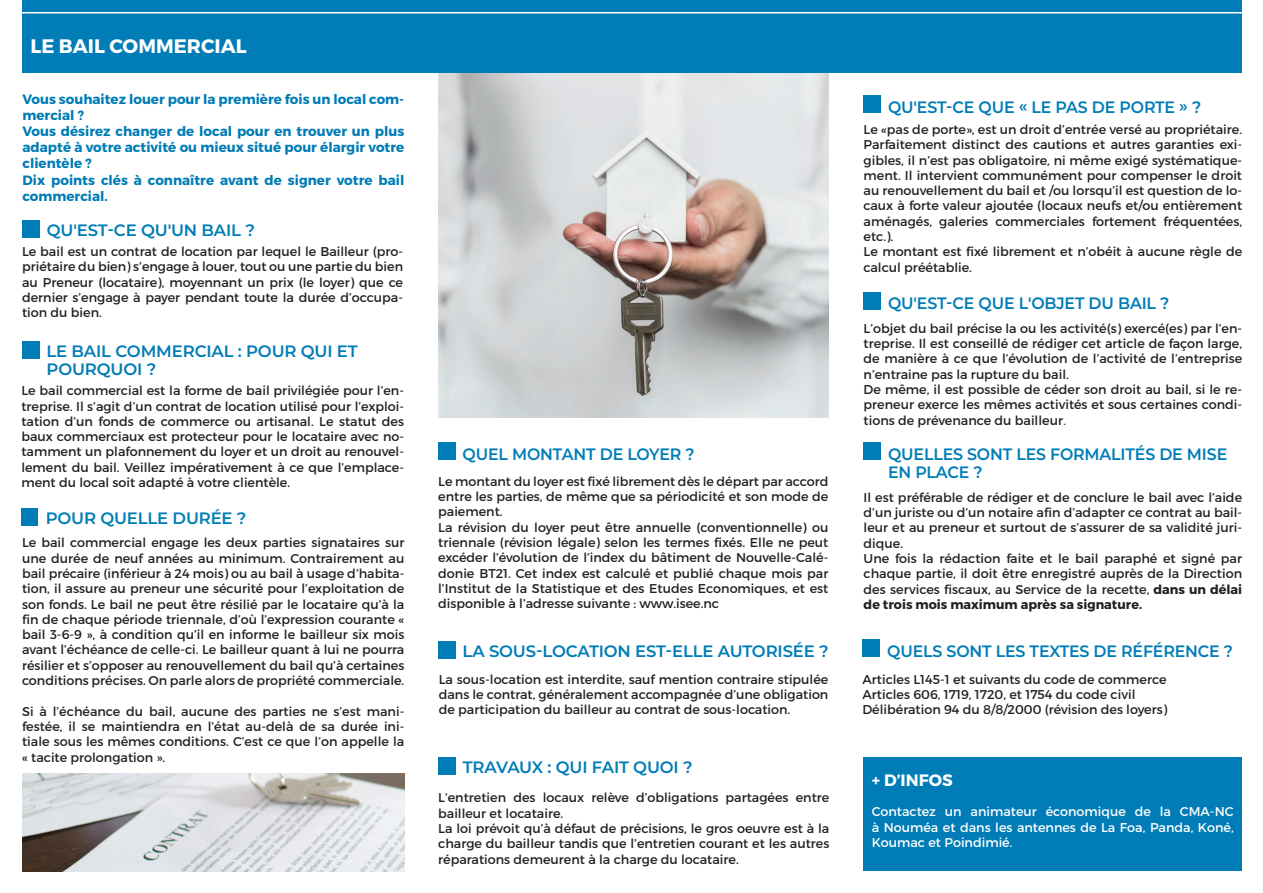
<style>
.page{position:relative;width:1263px;height:893px;background:#fff}
.page>*{position:absolute;margin:0;border:0;box-sizing:border-box;transform-origin:0 0}
.t1{font:700 19.5px "Montserrat";color:#fff}
.t2{font:600 16.5px/18px "Montserrat";letter-spacing:-.01em;color:#007cb6;scale:.96 1}
.t3{font:600 16.5px/18px "Montserrat";letter-spacing:-.01em;color:#007cb6}
.t4{font:700 16.5px "Montserrat";color:#fff}
.t5{font:700 13.5px/16.2px "Montserrat";color:#007cb6}
.t6{font:12.75px/15.3px "Montserrat";color:#231f20}
.t7{font:12.75px/15.3px "Montserrat";color:#fff;text-align:justify}
.s1{font-family:"Arial Narrow";font-size:13.5px}
.s2{font-weight:700}
</style>
<div class="page">
<img style="left:438px;top:72px;width:391px;height:345px">
<div style="left:438px;top:443px;width:17px;height:17px;background:#007cb6"></div>
<div style="left:22px;top:0;width:1220px;height:72px;background:#007cb6"></div>
<div style="left:22px;top:221px;width:17px;height:17px;background:#007cb6"></div>
<hr style="left:21px;top:12px;width:1233px;height:2px;background:#fff">
<div style="left:21px;top:509px;width:17px;height:17px;background:#007cb6"></div>
<div style="left:863px;top:96px;width:18px;height:17px;background:#007cb6"></div>
<div style="left:863px;top:757px;width:379px;height:114px;background:#007cb6"></div>
<div style="left:22px;top:342px;width:17px;height:17px;background:#007cb6"></div>
<div style="left:438px;top:642px;width:17px;height:17px;background:#007cb6"></div>
<div style="left:438px;top:758px;width:17px;height:17px;background:#007cb6"></div>
<div style="left:863px;top:292px;width:18px;height:17px;background:#007cb6"></div>
<div style="left:863px;top:443px;width:18px;height:17px;background:#007cb6"></div>
<div style="left:863px;top:640px;width:17px;height:17px;background:#007cb6"></div>
<img style="left:22px;top:773px;width:382px;height:99px">
<h1 class="t1" style="left:31px;top:34px;width:218px">LE BAIL COMMERCIAL</h1>
<p class="t5" style="left:22px;top:91px;width:383px">Vous souhaitez louer pour la première fois un local com&shy;mercial ?<br>Vous désirez changer de local pour en trouver un plus adapté à votre activité ou mieux situé pour élargir votre clientèle ?<br>Dix points clés à connaître avant de signer votre bail commercial.</p>
<p class="t3" style="left:47px;top:220px;width:210px">QU'EST-CE QU'UN BAIL ?</p>
<p class="t6" style="left:22px;top:244px;width:383px;text-align:justify">Le bail est un contrat de location par lequel le Bailleur (pro&shy;priétaire du bien) s’engage à louer, tout ou une partie du bien au Preneur (locataire), moyennant un prix (le loyer) que ce dernier s’engage à payer pendant toute la durée d’occupa&shy;tion du bien.</p>
<p class="t3" style="left:47px;top:341px;width:313px">LE BAIL COMMERCIAL : POUR QUI ET<br>POURQUOI ?</p>
<p class="t6" style="left:21px;top:383px;width:384px;text-align:justify">Le bail commercial est la forme de bail privilégiée pour l’en&shy;treprise. Il s’agit d’un contrat de location utilisé pour l’exploi&shy;tation d’un fonds de commerce ou artisanal. Le statut des baux commerciaux est protecteur pour le locataire avec no&shy;tamment un plafonnement du loyer et un droit au renouvel&shy;lement du bail. Veillez impérativement à ce que l’emplace&shy;ment du local soit adapté à votre clientèle.</p>
<p class="t3" style="left:46px;top:508px;width:202px">POUR QUELLE DURÉE ?</p>
<p class="t6" style="left:22px;top:535px;width:384px;text-align:justify">Le bail commercial engage les deux parties signataires sur une durée de neuf années au minimum. Contrairement au bail précaire (inférieur à 24 mois) ou au bail à usage d’habita&shy;tion, il assure au preneur une sécurité pour l’exploitation de son fonds. Le bail ne peut être résilié par le locataire qu’à la fin de chaque période triennale, d’où l’expression courante « bail 3-6-9 », à condition qu’il en informe le bailleur six mois avant l’échéance de celle-ci. Le bailleur quant à lui ne pourra résilier et s’opposer au renouvellement du bail qu’à certaines conditions précises. On parle alors de propriété commerciale.</p>
<p class="t6" style="left:22px;top:703px;width:384px;text-align:justify">Si à l’échéance du bail, aucune des parties ne s’est mani&shy;festée, il se maintiendra en l’état au-delà de sa durée ini&shy;tiale sous les mêmes conditions. C’est ce que l’on appelle la « tacite prolongation ».</p>
<p class="t2" style="left:463px;top:444px;width:243px">QUEL MONTANT DE LOYER ?</p>
<p class="t6" style="left:438px;top:474px;width:392px">Le montant du loyer est fixé librement dès le départ par accord entre les parties, de même que sa périodicité et son mode de paiement.<br>La révision du loyer peut être annuelle (conventionnelle) ou triennale (révision légale) selon les termes fixés. Elle ne peut excéder l’évolution de l’index du bâtiment de Nouvelle-Calé&shy;donie BT21. Cet index est calculé et publié chaque mois par l’Institut de la Statistique et des Etudes Economiques, et est disponible à l’adresse suivante : www.isee.nc</p>
<p class="t3" style="left:463px;top:641px;width:367px">LA SOUS-LOCATION EST-ELLE AUTORISÉE ?</p>
<p class="t6" style="left:439px;top:671px;width:391px;text-align:justify">La sous-location est interdite, sauf mention contraire stipulée dans le contrat, généralement accompagnée d’une obligation de participation du bailleur au contrat de sous-location.</p>
<p class="t3" style="left:463px;top:757px;width:231px">TRAVAUX : QUI FAIT QUOI ?</p>
<p class="t6" style="left:438px;top:790px;width:393px">L’entretien des locaux relève d’obligations partagées entre bailleur et locataire.<br>La loi prévoit qu’à défaut de précisions, le gros oeuvre est à la charge du bailleur tandis que l’entretien courant et les autres réparations demeurent à la charge du locataire.</p>
<p class="t2" style="left:888px;top:97px;width:328px">QU'EST-CE QUE « LE PAS DE PORTE » ?</p>
<p class="t6" style="left:863px;top:122px;width:380px">Le «pas de porte», est un droit d’entrée versé au propriétaire.<br>Parfaitement distinct des cautions et autres garanties exi&shy;gibles, il n’est pas obligatoire, ni même exigé systématique&shy;ment. Il intervient communément pour compenser le droit au renouvellement du bail et /ou lorsqu’il est question de lo&shy;caux à forte valeur ajoutée (locaux neufs et/ou entièrement aménagés, galeries commerciales fortement fréquentées, etc.).<br>Le montant est fixé librement et n’obéit à aucune règle de calcul préétablie.</p>
<p class="t2" style="left:888px;top:294px;width:295px">QU'EST-CE QUE L'OBJET DU BAIL ?</p>
<p class="t6" style="left:863px;top:321px;width:380px">L’objet du bail précise la ou les activité(s) exercé(es) par l’en&shy;treprise. Il est conseillé de rédiger cet article de façon large, de manière à ce que l’évolution de l’activité de l’entreprise n’entraine pas la rupture du bail.<br>De même, il est possible de céder son droit au bail, si le re&shy;preneur exerce les mêmes activités et sous certaines condi&shy;tions de prévenance du bailleur<span class="s1">.</span></p>
<p class="t2" style="left:888px;top:444px;width:355px">QUELLES SONT LES FORMALITÉS DE MISE<br>EN PLACE ?</p>
<p class="t6" style="left:863px;top:490px;width:380px">Il est préférable de rédiger et de conclure le bail avec l’aide d’un juriste ou d’un notaire afin d’adapter ce contrat au bail&shy;leur et au preneur et surtout de s’assurer de sa validité juri&shy;dique.<br>Une fois la rédaction faite et le bail paraphé et signé par chaque partie, il doit être enregistré auprès de la Direction des services fiscaux, au Service de la recette, <span class="s2">dans un délai de trois mois maximum après sa signature.</span></p>
<p class="t2" style="left:887px;top:641px;width:362px">QUELS SONT LES TEXTES DE RÉFÉRENCE ?</p>
<p class="t6" style="left:862px;top:671px;width:306px">Articles L145-1 et suivants du code de commerce<br>Articles 606, 1719, 1720, et 1754 du code civil<br>Délibération 94 du 8/8/2000 (révision des loyers)</p>
<p class="t4" style="left:872px;top:770px;width:82px">+ D’INFOS</p>
<p class="t7" style="left:872px;top:804px;width:363px">Contactez un animateur économique de la CMA-NC à Nouméa et dans les antennes de La Foa, Panda, Koné, Koumac et Poindimié.</p>
</div>
